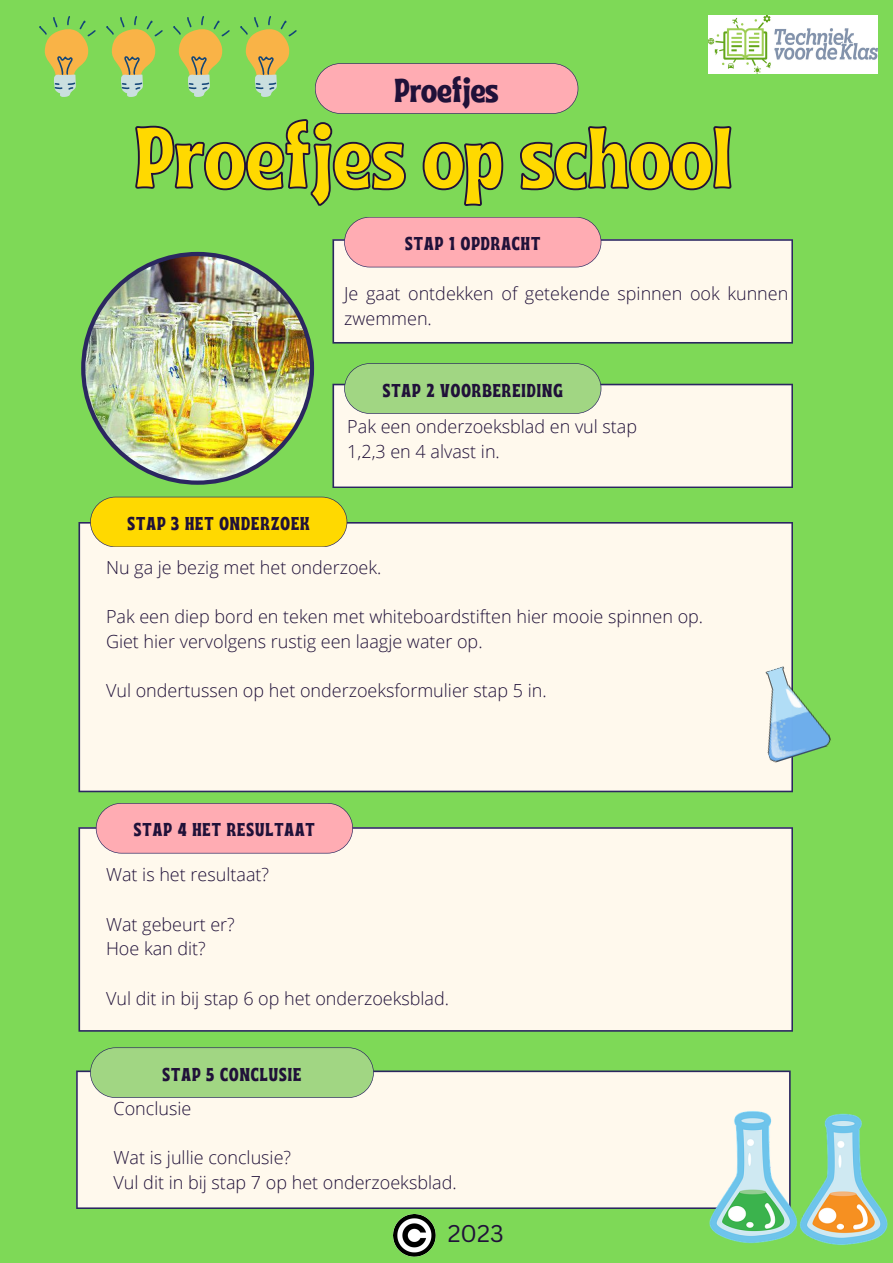
<style>
.page{position:relative;width:893px;height:1263px;background:#7ed957}
.page>*{position:absolute;margin:0;border:0;box-sizing:border-box;transform-origin:0 0}
.t1{font:86.1px "Ayr Tropika Island Int";color:#ffd900}
.t2{font:33.08px "Ayr Tropika Island Int";color:#201139}
.t3{font:23.55px "Canva Sans";color:#201139}
.t4{font:18.6px "Ayr Tropika Island Int";letter-spacing:.055em;color:#201139}
.t5{font:300 18px/24.8px "Open Sans";color:#201139}
</style>
<div class="page">
<div style="left:332px;top:239px;width:461px;height:105px;background:#fff9ed"></div>
<div style="left:332px;top:384px;width:461px;height:104px;background:#fff9ed"></div>
<div style="left:76px;top:1070px;width:714px;height:139px;background:#fff9ed"></div>
<div style="left:78px;top:827px;width:715px;height:205px;background:#fff9ed"></div>
<div style="left:78px;top:522px;width:715px;height:270px;background:#fff9ed"></div>
<svg style="left:90px;top:497px;width:257px;height:50px;background:#f8d608"></svg>
<svg style="left:344px;top:217px;width:257px;height:50px;background:#f7acb0"></svg>
<svg style="left:344px;top:363px;width:257px;height:51px;background:#9fd183"></svg>
<svg style="left:96px;top:803px;width:257px;height:50px;background:#f7abb0"></svg>
<svg style="left:90px;top:1047px;width:284px;height:51px;background:#9ed183"></svg>
<img style="left:81px;top:252px;width:233px;height:233px">
<svg style="left:135px;top:119px;width:597px;height:87px"></svg>
<svg style="left:315px;top:63px;width:263px;height:51px;background:#f2aaac"></svg>
<svg style="left:39px;top:16px;width:57px;height:81px"></svg>
<img style="left:744px;top:659px;width:87px;height:105px">
<img style="left:703px;top:1083px;width:185px;height:162px">
<svg style="left:106px;top:16px;width:57px;height:81px"></svg>
<svg style="left:173px;top:16px;width:57px;height:81px"></svg>
<img style="left:709px;top:16px;width:168px;height:58px">
<img style="left:393px;top:1214px;width:43px;height:43px">
<svg style="left:240px;top:16px;width:57px;height:81px"></svg>
<p class="t2" style="left:394px;top:59px;width:105px">Proefjes</p>
<p class="t1" style="left:135px;top:76px;width:598px">Proefjes op school</p>
<p class="t4" style="left:405px;top:226px;width:137px">STAP 1 OPDRACHT</p>
<p class="t5" style="left:344px;top:281px;width:446px">Je gaat ontdekken of getekende spinnen ook kunnen zwemmen.</p>
<p class="t4" style="left:383px;top:372px;width:182px">STAP 2 VOORBEREIDING</p>
<p class="t4" style="left:128px;top:506px;width:184px">STAP 3 HET ONDERZOEK</p>
<p class="t5" style="left:347px;top:414px;width:291px">Pak een onderzoeksblad en vul stap<br>1,2,3 en 4 alvast in.</p>
<p class="t5" style="left:106px;top:554px;width:277px">Nu ga je bezig met het onderzoek.</p>
<p class="t5" style="left:106px;top:604px;width:598px">Pak een diep bord en teken met whiteboardstiften hier mooie spinnen op.</p>
<p class="t5" style="left:106px;top:628px;width:378px">Giet hier vervolgens rustig een laagje water op.</p>
<p class="t5" style="left:106px;top:678px;width:442px">Vul ondertussen op het onderzoeksformulier stap 5 in.</p>
<p class="t4" style="left:134px;top:812px;width:182px">STAP 4 HET RESULTAAT</p>
<p class="t5" style="left:106px;top:862px;width:165px">Wat is het resultaat?</p>
<p class="t5" style="left:106px;top:911px;width:130px">Wat gebeurt er?</p>
<p class="t5" style="left:106px;top:936px;width:101px">Hoe kan dit?</p>
<p class="t5" style="left:106px;top:985px;width:344px">Vul dit in bij stap 6 op het onderzoeksblad.</p>
<p class="t4" style="left:163px;top:1056px;width:140px">STAP 5 CONCLUSIE</p>
<p class="t5" style="left:114px;top:1095px;width:79px">Conclusie</p>
<p class="t5" style="left:114px;top:1145px;width:179px">Wat is jullie conclusie?</p>
<p class="t5" style="left:114px;top:1169px;width:344px">Vul dit in bij stap 7 op het onderzoeksblad.</p>
<p class="t3" style="left:448px;top:1217px;width:57px">2023</p>
</div>
